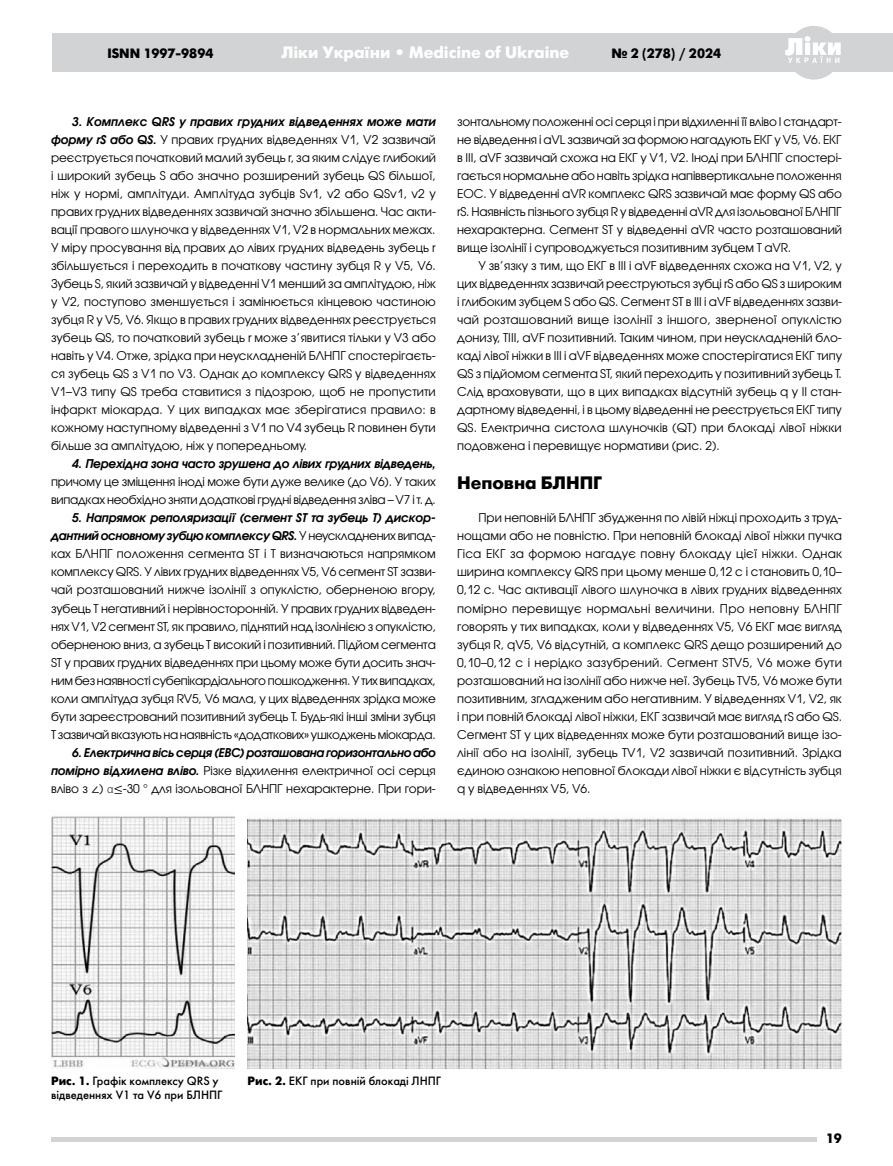
<style>
.page{position:relative;width:893px;height:1166px;background:#fff}
.page>*{position:absolute;margin:0;border:0;box-sizing:border-box;transform-origin:0 0}
.t1{font:700 18px "Futura Futuris C";color:#000}
.t2{font:700 16.5px "Futura Futuris C";color:#fff}
.t3{font:700 13.5px "Futura Futuris C";color:#000}
.t4{font:12px/18px "Avant Garde Gothic C";letter-spacing:-.01em;color:#000;text-align:justify}
.t5{font:12px/13.5px "Futura Futuris C";color:#000}
.t6{font:italic 700 12px "Avant Garde Gothic C";letter-spacing:-.015em;color:#000}
.s1{font-weight:700;font-style:italic}
.s2{font-family:"Cambria Math"}
.s3{font-family:"Myriad Pro";font-weight:300}
.s4{font-weight:700}
</style>
<div class="page">
<hr style="left:51px;top:1137px;width:765px;height:3px;background:#d1d3d4">
<div style="left:53px;top:34px;width:840px;height:38px;background:#d1d3d4"></div>
<div style="left:787px;top:26px;width:54px;height:54px;background:#d1d3d4;border-radius:50%"></div>
<svg style="left:785px;top:36px;width:56px;height:27px"></svg>
<img style="left:51px;top:816px;width:184px;height:251px">
<img style="left:247px;top:817px;width:595px;height:250px">
<p class="t3" style="left:107px;top:45px;width:108px">ISNN 1997-9894</p>
<h2 class="t2" style="left:281px;top:43px;width:289px">Ліки України • Medicine of Ukraine</h2>
<p class="t3" style="left:611px;top:45px;width:111px">№ 2 (278) / 2024</p>
<p class="t4" style="left:51px;top:113px;width:387px;text-indent:21px"><span class="s1">3. Комплекс QRS у правих грудних відведеннях може мати форму rS або QS.</span> У правих грудних відведеннях V1, V2 зазвичай реєструється початковий малий зубець r, за яким слідує глибокий і широкий зубець S або значно розширений зубець QS більшої, ніж у нормі, амплітуди. Амплітуда зубців Sv1, v2 або QSv1, v2 у правих грудних відведеннях зазвичай значно збільшена. Час акти&shy;вації правого шлуночка у відведеннях V1, V2 в нормальних межах.<br>У міру просування від правих до лівих грудних відведень зубець r збільшується і переходить в початкову частину зубця R у V5, V6.<br>Зубець S, який зазвичай у відведенні V1 менший за амплітудою, ніж у V2, поступово зменшується і замінюється кінцевою частиною зубця R у V5, V6. Якщо в правих грудних відведеннях реєструється зубець QS, то початковий зубець r може з’явитися тільки у V3 або навіть у V4. Отже, зрідка при неускладненій БЛНПГ спостерігаєть&shy;ся зубець QS з V1 по V3. Однак до комплексу QRS у відведеннях V1–VЗ типу QS треба ставитися з підозрою, щоб не пропустити інфаркт міокарда. У цих випадках має зберігатися правило: в кожному наступному відведенні з V1 по V4 зубець R повинен бути більше за амплітудою, ніж у попередньому.</p>
<p class="t6" style="left:72px;top:456px;width:365px">4. Перехідна зона часто зрушена до лівих грудних відведень,</p>
<p class="t4" style="left:51px;top:473px;width:386px">причому це зміщення іноді може бути дуже велике (до V6). У таких випадках необхідно зняти додаткові грудні відведення зліва – V7 і т. д.</p>
<p class="t4" style="left:51px;top:509px;width:386px;text-indent:21px"><span class="s1">5. Напрямок реполяризації (сегмент ST та зубець Т) дискор&shy;дантний основному зубцю комплексу QRS.</span> У неускладнених випад&shy;ках БЛНПГ положення сегмента ST і Т визначаються напрямком комплексу QRS. У лівих грудних відведеннях V5, V6 сегмент ST зазви&shy;чай розташований нижче ізолінії з опуклістю, оберненою вгору, зубець Т негативний і нерівносторонній. У правих грудних відведен&shy;нях V1, V2 сегмент ST, як правило, піднятий над ізолінією з опуклістю, оберненою вниз, а зубець Т високий і позитивний. Підйом сегмента ST у правих грудних відведеннях при цьому може бути досить знач&shy;ним без наявності субепікардіального пошкодження. У тих випадках, коли амплітуда зубця RV5, V6 мала, у цих відведеннях зрідка може бути зареєстрований позитивний зубець Т. Будь-які інші зміни зубця Т зазвичай вказують на наявність «додаткових» ушкоджень міокарда.</p>
<p class="t4" style="left:51px;top:743px;width:386px;text-indent:21px"><span class="s1">6. Електрична вісь серця (ЕВС) розташована горизонтально або помірно відхилена вліво.</span> Різке відхилення електричної осі серця вліво з <span class="s2">∠</span>) <span class="s3">α</span><span class="s2">≤</span>-30 ° для ізольованої БЛНПГ нехарактерне. При гори-</p>
<p class="t4" style="left:457px;top:113px;width:386px">зонтальному положенні осі серця і при відхиленні її вліво I стандарт&shy;не відведення і aVL зазвичай за формою нагадують ЕКГ у V5, V6. ЕКГ в III, aVF зазвичай схожа на ЕКГ у V1, V2. Іноді при БЛНПГ спостері&shy;гається нормальне або навіть зрідка напіввертикальне положення ЕОС. У відведенні aVR комплекс QRS зазвичай має форму QS або rS. Наявність пізнього зубця R у відведенні aVR для ізольованої БЛНПГ нехарактерна. Сегмент SТ у відведенні aVR часто розташований вище ізолінії і супроводжується позитивним зубцем T aVR.</p>
<p class="t4" style="left:457px;top:257px;width:387px;text-indent:21px">У зв’язку з тим, що ЕКГ в III і aVF відведеннях схожа на V1, V2, у цих відведеннях зазвичай реєструються зубці rS або QS з широким і глибоким зубцем S або QS. Сегмент ST в III і aVF відведеннях зазви&shy;чай розташований вище ізолінії з іншого, зверненої опуклістю донизу, ТIII, aVF позитивний. Таким чином, при неускладненій бло&shy;каді лівої ніжки в III і aVF відведеннях може спостерігатися ЕКГ типу QS з підйомом сегмента ST, який переходить у позитивний зубець Т.<br>Слід враховувати, що в цих випадках відсутній зубець q у II стан&shy;дартному відведенні, і в цьому відведенні не реєструється ЕКГ типу QS. Електрична систола шлуночків (QT) при блокаді лівої ніжки подовжена і перевищує нормативи (рис. 2).</p>
<h1 class="t1" style="left:457px;top:473px;width:147px">Неповна БЛНПГ</h1>
<p class="t4" style="left:457px;top:509px;width:387px;text-indent:21px">При неповній БЛНПГ збудження по лівій ніжці проходить з труд&shy;нощами або не повністю. При неповній блокаді лівої ніжки пучка Гіса ЕКГ за формою нагадує повну блокаду цієї ніжки. Однак ширина комплексу QRS при цьому менше 0,12 с і становить 0,10– 0,12 с. Час активації лівого шлуночка в лівих грудних відведеннях помірно перевищує нормальні величини. Про неповну БЛНПГ говорять у тих випадках, коли у відведеннях V5, V6 ЕКГ має вигляд зубця R, qV5, V6 відсутній, а комплекс QRS дещо розширений до 0,10–0,12 с і нерідко зазубрений. Сегмент STV5, V6 може бути розташований на ізолінії або нижче неї. Зубець TV5, V6 може бути позитивним, згладженим або негативним. У відведеннях V1, V2, як і при повній блокаді лівої ніжки, ЕКГ зазвичай має вигляд rS або QS.<br>Сегмент ST у цих відведеннях може бути розташований вище ізо&shy;лінії або на ізолінії, зубець TV1, V2 зазвичай позитивний. Зрідка єдиною ознакою неповної блокади лівої ніжки є відсутність зубця q у відведеннях V5, V6.</p>
<p class="t5" style="left:51px;top:1074px;width:173px"><span class="s4">Рис. 1.</span> Графік комплексу QRS у відведеннях V1 та V6 при БЛНПГ</p>
<p class="t5" style="left:247px;top:1074px;width:195px"><span class="s4">Рис. 2.</span> ЕКГ при повній блокаді ЛНПГ</p>
<p class="t3" style="left:826px;top:1130px;width:18px">19</p>
</div>
